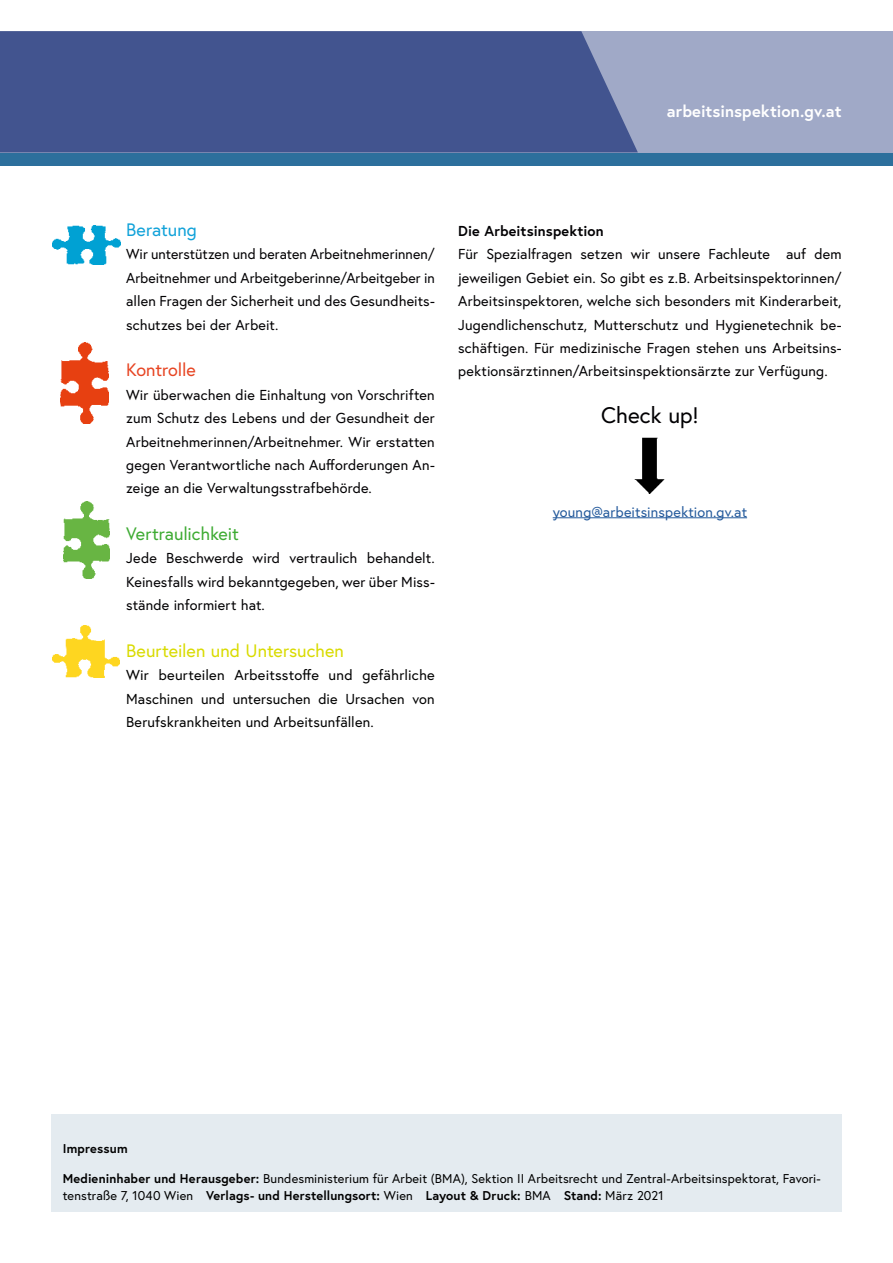
<style>
.page{position:relative;width:893px;height:1263px;background:#fff}
.page>*{position:absolute;margin:0;border:0;box-sizing:border-box;transform-origin:0 0}
.Merkblatt_p{font:22.5px "Europa Austria";letter-spacing:.005em;color:#020103}
.Merkblatt_p-2{font:18px "Europa Austria";letter-spacing:.005em;color:#d9db00}
.Merkblatt_p-3{font:18px "Europa Austria";letter-spacing:-.005em;color:#3eab33}
.Merkblatt_p-4{font:18px "Europa Austria";letter-spacing:-.005em;color:#e74523}
.Merkblatt_p-5{font:18px "Europa Austria";letter-spacing:.005em;color:#11a2d9}
.t1{font:700 16.5px "Europa Austria";letter-spacing:.005em;color:#fff}
.Merkblatt_p-6{font:14.4px/23.4px "Europa Austria";letter-spacing:.01em;color:#020103;text-align:justify}
.p_Abstand_danach{font:14.4px/23.4px "Europa Austria";letter-spacing:.01em;color:#000;text-align:justify}
.Merkblatt_p-7{font:14.4px "Europa Austria";letter-spacing:.01em;color:#245a9c}
.Merkblatt_p-8{font:700 14.4px "Europa Austria";letter-spacing:.01em;color:#020103}
.Merkblatt_p_Impressum{font:12.75px/17.5px "Europa Austria";letter-spacing:.01em;color:#000}
.Merkblatt_h_Impressum{font:700 12.75px "Europa Austria";letter-spacing:.015em;color:#000}
.s1{font-weight:700}
</style>
<div class="page">
<div style="left:0;top:31px;width:893px;height:121px;background:#a0a9c7"></div>
<div style="left:0;top:31px;width:638px;height:121px;background:#42548f"></div>
<div style="left:0;top:153px;width:893px;height:13px;background:#2c6f9c"></div>
<img style="left:53px;top:225px;width:67px;height:40px">
<img style="left:60px;top:343px;width:49px;height:80px">
<img style="left:63px;top:502px;width:47px;height:76px">
<img style="left:52px;top:625px;width:67px;height:52px">
<hr style="left:553px;top:517px;width:194px;height:1px;background:#245a9c">
<img style="left:635px;top:438px;width:30px;height:55px">
<div style="left:51px;top:1114px;width:791px;height:98px;background:#e4ebf0"></div>
<p class="t1" style="left:667px;top:100px;width:176px">arbeitsinspektion.gv.at</p>
<p class="Merkblatt_p-5" style="left:126px;top:218px;width:72px">Beratung</p>
<p class="Merkblatt_p-6" style="left:126px;top:242px;width:310px">Wir unterstützen und beraten Arbeitnehmerinnen/ Arbeitnehmer und Arbeitgeberinne/Arbeitgeber in allen Fragen der Sicherheit und des Gesundheits&shy;schutzes bei der Arbeit.</p>
<p class="Merkblatt_p-4" style="left:126px;top:358px;width:71px">Kontrolle</p>
<p class="Merkblatt_p-6" style="left:126px;top:383px;width:310px">Wir überwachen die Einhaltung von Vorschriften zum Schutz des Lebens und der Gesundheit der Arbeitnehmerinnen/Arbeitnehmer. Wir erstatten gegen Verantwortliche nach Aufforderungen An&shy;zeige an die Verwaltungsstrafbehörde.</p>
<p class="Merkblatt_p-3" style="left:126px;top:522px;width:114px">Vertraulichkeit</p>
<p class="Merkblatt_p-6" style="left:126px;top:546px;width:310px">Jede Beschwerde wird vertraulich behandelt.<br>Keinesfalls wird bekanntgegeben, wer über Miss&shy;stände informiert hat.</p>
<p class="Merkblatt_p-2" style="left:126px;top:639px;width:219px">Beurteilen und Untersuchen</p>
<p class="p_Abstand_danach" style="left:126px;top:663px;width:310px">Wir beurteilen Arbeitsstoffe und gefährliche Maschinen und untersuchen die Ursachen von Berufskrankheiten und Arbeitsunfällen.</p>
<p class="Merkblatt_p-8" style="left:458px;top:221px;width:147px">Die Arbeitsinspektion</p>
<p class="Merkblatt_p-6" style="left:458px;top:242px;width:385px">Für Spezialfragen setzen wir unsere Fachleute auf dem jeweiligen Gebiet ein. So gibt es z.B. Arbeitsinspektorinnen/ Arbeitsinspektoren, welche sich besonders mit Kinderarbeit, Jugendlichenschutz, Mutterschutz und Hygienetechnik be&shy;schäftigen. Für medizinische Fragen stehen uns Arbeitsins&shy;pektionsärztinnen/Arbeitsinspektionsärzte zur Verfügung.</p>
<p class="Merkblatt_p" style="left:601px;top:401px;width:99px">Check up!</p>
<p class="Merkblatt_p-7" style="left:553px;top:502px;width:196px">young@arbeitsinspektion.gv.at</p>
<h1 class="Merkblatt_h_Impressum" style="left:63px;top:1140px;width:67px">Impressum</h1>
<p class="Merkblatt_p_Impressum" style="left:63px;top:1169px;width:760px"><span class="s1">Medieninhaber und Herausgeber:</span> Bundesministerium für Arbeit (BMA), Sektion II Arbeitsrecht und Zentral-Arbeitsinspektorat, Favori&shy;tenstraße 7, 1040 Wien <span class="s1">Verlags- und Herstellungsort:</span> Wien <span class="s1">Layout &amp; Druck:</span> BMA <span class="s1">Stand:</span> März 2021</p>
</div>
